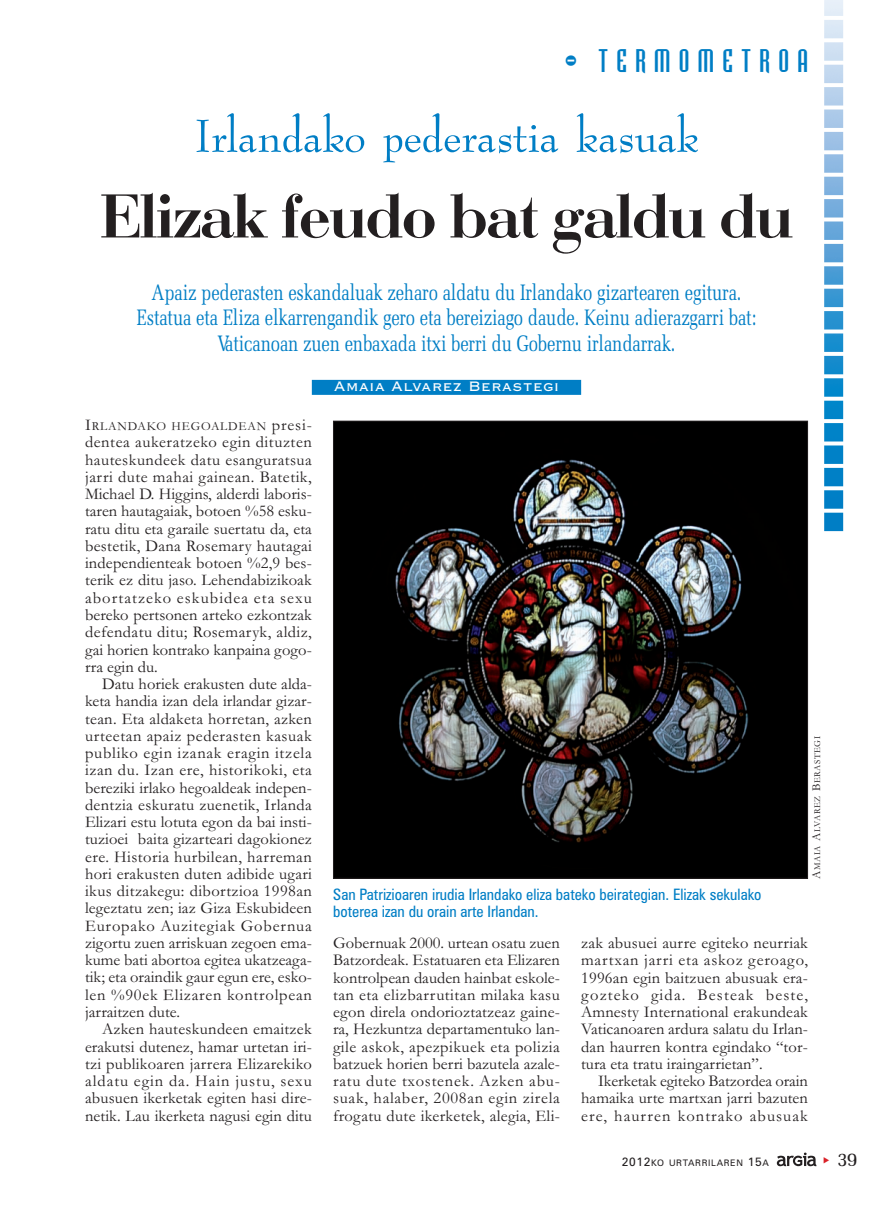
<style>
.page{position:relative;width:893px;height:1212px;background:#fff}
.page>*{position:absolute;margin:0;border:0;box-sizing:border-box;transform-origin:0 0}
.t1{font:64.5px "Bodoni";letter-spacing:-.015em;color:#231f20}
.t2{font:54px "Bernadette";color:#007ec5}
.t3{font:30px "Bodiac";letter-spacing:.275em;color:#007ec5}
.t4{font:22.5px/25.5px "Memoir Condensed";letter-spacing:-.015em;color:#007ec5;text-align:center}
.t5{font:19.5px "Memoir";color:#231f20}
.t6{font:18px "Copperplate Gothic BT";color:#fff}
.t7{font:16.5px/17.2px "Garamond";letter-spacing:.01em;color:#231f20;text-align:justify}
.t8{font:condensed 15.75px/17.2px "Zurich BT";color:#007ec5}
.t9{font:12.3px "Garamond";letter-spacing:.07em;color:#231f20}
.t10{font:9px "Zurich BT";letter-spacing:.075em;color:#231f20}
.t11{font:9px "Garamond";letter-spacing:.06em;color:#231f20}
.s1{font-size:16.5px}
.s2{font-size:12px}
</style>
<div class="page">
<img style="left:824px;top:0;width:20px;height:532px">
<svg style="left:777px;top:1152px;width:39px;height:14px"></svg>
<div style="left:312px;top:380px;width:269px;height:15px;background:#007ec5"></div>
<img style="left:335px;top:423px;width:471px;height:454px">
<h3 class="t3" style="left:564px;top:49px;width:245px">- TERMOMETROA</h3>
<h2 class="t2" style="left:194px;top:113px;width:506px">Irlandako pederastia kasuak</h2>
<h1 class="t1" style="left:100px;top:193px;width:695px">Elizak feudo bat galdu du</h1>
<h3 class="t4" style="left:137px;top:281px;width:621px">Apaiz pederasten eskandaluak zeharo aldatu du Irlandako gizartearen egitura.<br>Estatua eta Eliza elkarrengandik gero eta bereiziago daude. Keinu adierazgarri bat:<br>Vaticanoan zuen enbaxada itxi berri du Gobernu irlandarrak.</h3>
<p class="t9" style="left:85px;top:422px;width:228px"><span class="s1">I</span>RLANDAKO HEGOALDEAN <span class="s1">presi-</span></p>
<p class="t7" style="left:85px;top:435px;width:228px">dentea aukeratzeko egin dituzten hauteskundeek datu esanguratsua jarri dute mahai gainean. Batetik, Michael D. Higgins, alderdi laboris&shy;taren hautagaiak, botoen %58 esku&shy;ratu ditu eta garaile suertatu da, eta bestetik, Dana Rosemary hautagai independienteak botoen %2,9 bes&shy;terik ez ditu jaso. Lehendabizikoak abortatzeko eskubidea eta sexu bereko pertsonen arteko ezkontzak defendatu ditu; Rosemaryk, aldiz, gai horien kontrako kanpaina gogo&shy;rra egin du.</p>
<p class="t7" style="left:85px;top:677px;width:228px;text-indent:17px">Datu horiek erakusten dute alda&shy;keta handia izan dela irlandar gizar&shy;tean. Eta aldaketa horretan, azken urteetan apaiz pederasten kasuak publiko egin izanak eragin itzela izan du. Izan ere, historikoki, eta bereziki irlako hegoaldeak indepen&shy;dentzia eskuratu zuenetik, Irlanda Elizari estu lotuta egon da bai insti&shy;tuzioei baita gizarteari dagokionez ere. Historia hurbilean, harreman hori erakusten duten adibide ugari ikus ditzakegu: dibortzioa 1998an legeztatu zen; iaz Giza Eskubideen Europako Auzitegiak Gobernua zigortu zuen arriskuan zegoen ema&shy;kume bati abortoa egitea ukatzeaga&shy;tik; eta oraindik gaur egun ere, esko&shy;len %90ek Elizaren kontrolpean jarraitzen dute.</p>
<p class="t7" style="left:85px;top:1022px;width:228px;text-indent:17px">Azken hauteskundeen emaitzek erakutsi dutenez, hamar urtetan iri&shy;tzi publikoaren jarrera Elizarekiko aldatu egin da. Hain justu, sexu abusuen ikerketak egiten hasi dire&shy;netik. Lau ikerketa nagusi egin ditu</p>
<p class="t6" style="left:334px;top:374px;width:227px">Amaia Alvarez Berastegi</p>
<p class="t8" style="left:333px;top:887px;width:430px">San Patrizioaren irudia Irlandako eliza bateko beirategian. Elizak sekulako boterea izan du orain arte Irlandan.</p>
<p class="t11" style="left:814px;top:879px;width:144px;rotate:-90deg"><span class="s2">A</span>MAIA <span class="s2">A</span>LVAREZ <span class="s2">B</span>ERASTEGI</p>
<p class="t7" style="left:333px;top:936px;width:228px">Gobernuak 2000. urtean osatu zuen Batzordeak. Estatuaren eta Elizaren kontrolpean dauden hainbat eskole&shy;tan eta elizbarrutitan milaka kasu egon direla ondorioztatzeaz gaine&shy;ra, Hezkuntza departamentuko lan&shy;gile askok, apezpikuek eta polizia batzuek horien berri bazutela azale&shy;ratu dute txostenek. Azken abu&shy;suak, halaber, 2008an egin zirela frogatu dute ikerketek, alegia, Eli-</p>
<p class="t7" style="left:581px;top:936px;width:228px">zak abusuei aurre egiteko neurriak martxan jarri eta askoz geroago, 1996an egin baitzuen abusuak era&shy;gozteko gida. Besteak beste, Amnesty International erakundeak Vaticanoaren ardura salatu du Irlan&shy;dan haurren kontra egindako “tor&shy;tura eta tratu iraingarrietan”.</p>
<p class="t7" style="left:581px;top:1074px;width:228px;text-indent:17px">Ikerketak egiteko Batzordea orain hamaika urte martxan jarri bazuten ere, haurren kontrako abusuak</p>
<p class="t10" style="left:622px;top:1160px;width:149px"><span class="s2">2012</span>KO URTARRILAREN <span class="s2">15</span>A</p>
<p class="t5" style="left:837px;top:1151px;width:22px">39</p>
</div>
